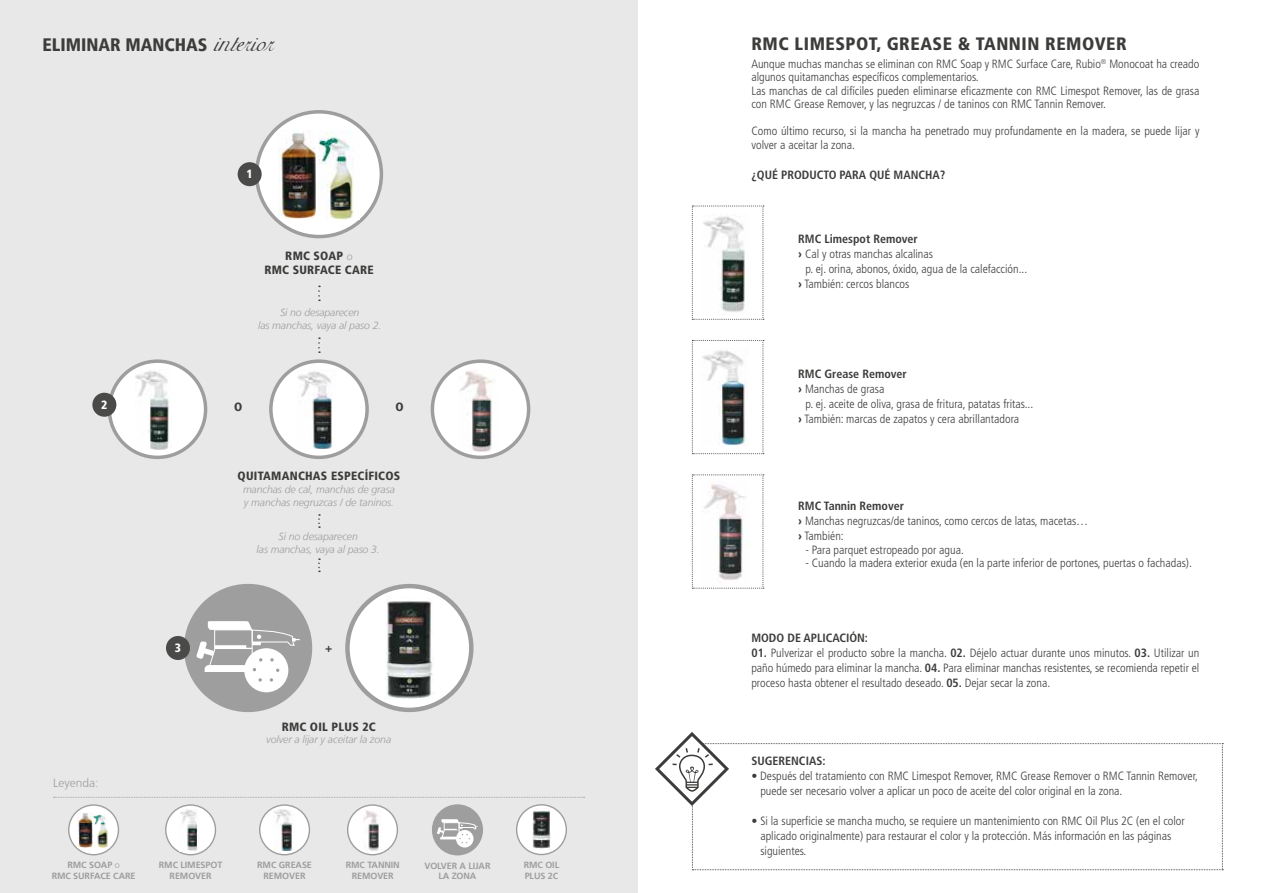
<style>
.page{position:relative;width:1276px;height:893px;background:#fff}
.page>*{position:absolute;margin:0;border:0;box-sizing:border-box;transform-origin:0 0}
.t1{font:45px "Adine Kirnberg Script";color:#3c3c3b}
.t2{font:900 condensed 18px "Frutiger LT Std";letter-spacing:.03em;color:#3c3c3b}
.t3{font:900 condensed 18px "Frutiger 77";color:#3c3c3b}
.t4{font:300 condensed 12px/15px "Frutiger LT Std";color:#3c3c3b}
.t5{font:700 condensed 12px/15px "Frutiger LT Std";color:#3c3c3b}
.t6{font:900 condensed 12px/14.4px "Frutiger LT Std";letter-spacing:.02em;color:#3c3c3b;text-align:center}
.t7{font:300 12px "Frutiger CE";color:#9e9e9e}
.t8{font:900 condensed 12px "Frutiger LT Std";color:#fff}
.t9{font:italic 300 10.5px/12.6px "Frutiger LT";letter-spacing:-.01em;color:#9e9e9e;text-align:center}
.t10{font:700 9px/10.8px "Frutiger LT";letter-spacing:-.01em;color:#9e9e9e;text-align:center}
.s1{font-family:"Frutiger LT";font-weight:300;font-style:italic;font-stretch:normal;font-size:10.5px;color:#9e9e9e}
.s2{font-family:"Frutiger CE";font-weight:300}
.s3{font-weight:700;font-stretch:normal}
.s4{font-stretch:normal}
.s5{font-weight:300}
.s6{font-weight:700}
</style>
<div class="page">
<div style="left:0;top:0;width:638px;height:893px;background:#e8e8e8"></div>
<svg style="left:54px;top:797px;width:530px;height:1px"></svg>
<div style="left:109px;top:361px;width:97px;height:96px;background:#fff;border-radius:50%"></div>
<div style="left:108px;top:359px;width:99px;height:100px;border:3px solid #9e9e9e;border-radius:50%"></div>
<img style="left:135px;top:370px;width:34px;height:80px">
<div style="left:271px;top:361px;width:96px;height:96px;background:#fff;border-radius:50%"></div>
<div style="left:269px;top:359px;width:100px;height:100px;border:3px solid #9e9e9e;border-radius:50%"></div>
<img style="left:297px;top:371px;width:35px;height:78px">
<div style="left:432px;top:361px;width:96px;height:96px;background:#fff;border-radius:50%"></div>
<div style="left:431px;top:359px;width:99px;height:100px;border:3px solid #9e9e9e;border-radius:50%"></div>
<img style="left:459px;top:371px;width:33px;height:81px">
<div style="left:257px;top:112px;width:124px;height:125px;background:#fff;border-radius:50%"></div>
<div style="left:255px;top:110px;width:128px;height:128px;border:4px solid #9e9e9e;border-radius:50%"></div>
<img style="left:279px;top:130px;width:37px;height:88px">
<img style="left:319px;top:132px;width:35px;height:87px">
<div style="left:238px;top:162px;width:24px;height:24px;background:#4a4a49;border-radius:50%"></div>
<div style="left:92px;top:393px;width:24px;height:24px;background:#4a4a49;border-radius:50%"></div>
<svg style="left:69px;top:805px;width:49px;height:50px"></svg>
<div style="left:68px;top:804px;width:51px;height:51px;border:1px solid #9e9e9e;border-radius:50%"></div>
<img style="left:78px;top:812px;width:14px;height:35px">
<img style="left:94px;top:812px;width:16px;height:36px">
<div style="left:260px;top:805px;width:49px;height:50px;background:#fff;border-radius:50%"></div>
<div style="left:259px;top:804px;width:51px;height:51px;border:1px solid #9e9e9e;border-radius:50%"></div>
<img style="left:274px;top:809px;width:19px;height:41px">
<div style="left:166px;top:805px;width:49px;height:50px;background:#fff;border-radius:50%"></div>
<div style="left:165px;top:804px;width:51px;height:51px;border:1px solid #9e9e9e;border-radius:50%"></div>
<img style="left:180px;top:809px;width:18px;height:42px">
<div style="left:348px;top:805px;width:49px;height:50px;background:#fff;border-radius:50%"></div>
<div style="left:347px;top:804px;width:51px;height:51px;border:1px solid #9e9e9e;border-radius:50%"></div>
<img style="left:363px;top:810px;width:16px;height:41px">
<svg style="left:318px;top:286px;width:2px;height:15px"></svg>
<svg style="left:318px;top:337px;width:2px;height:16px"></svg>
<svg style="left:318px;top:514px;width:2px;height:14px"></svg>
<svg style="left:318px;top:558px;width:2px;height:14px"></svg>
<svg style="left:655px;top:732px;width:568px;height:138px"></svg>
<svg style="left:692px;top:340px;width:72px;height:114px"></svg>
<svg style="left:692px;top:206px;width:72px;height:114px"></svg>
<svg style="left:692px;top:475px;width:72px;height:114px"></svg>
<img style="left:702px;top:348px;width:46px;height:98px">
<img style="left:702px;top:214px;width:46px;height:100px">
<img style="left:702px;top:481px;width:47px;height:104px">
<div style="left:347px;top:586px;width:124px;height:124px;background:#fff;border-radius:50%"></div>
<div style="left:345px;top:584px;width:128px;height:128px;border:4px solid #9e9e9e;border-radius:50%"></div>
<img style="left:386px;top:601px;width:47px;height:98px">
<div style="left:186px;top:586px;width:124px;height:124px;background:#9e9e9e;border-radius:50%"></div>
<div style="left:184px;top:584px;width:128px;height:128px;border:4px solid #9e9e9e;border-radius:50%"></div>
<svg style="left:196px;top:621px;width:104px;height:71px"></svg>
<div style="left:166px;top:636px;width:24px;height:24px;background:#4a4a49;border-radius:50%"></div>
<div style="left:516px;top:805px;width:50px;height:49px;background:#fff;border-radius:50%"></div>
<div style="left:516px;top:804px;width:51px;height:51px;border:1px solid #9e9e9e;border-radius:50%"></div>
<img style="left:532px;top:811px;width:19px;height:38px">
<div style="left:432px;top:805px;width:50px;height:50px;background:#9e9e9e;border-radius:50%"></div>
<div style="left:432px;top:804px;width:51px;height:51px;border:1px solid #9e9e9e;border-radius:50%"></div>
<svg style="left:436px;top:819px;width:42px;height:28px"></svg>
<h2 class="t3" style="left:43px;top:38px;width:167px">ELIMINAR MANCHAS</h2>
<h1 class="t1" style="left:215px;top:21px;width:62px">interior</h1>
<p class="t8" style="left:101px;top:397px;width:8px">2</p>
<p class="t8" style="left:246px;top:167px;width:8px">1</p>
<p class="t6" style="left:264px;top:248px;width:111px">RMC SOAP <span class="s1">o<br></span>RMC SURFACE CARE</p>
<p class="t9" style="left:258px;top:307px;width:125px">Si no desaparecen<br>las manchas, vaya al paso 2.</p>
<p class="t6" style="left:234px;top:400px;width:10px">O</p>
<p class="t6" style="left:396px;top:400px;width:10px">O</p>
<p class="t6" style="left:238px;top:469px;width:164px">QUITAMANCHAS ESPECÍFICOS</p>
<p class="t9" style="left:243px;top:483px;width:153px;text-align:left">manchas de cal, manchas de grasa y manchas negruzcas / de taninos.</p>
<p class="t9" style="left:257px;top:530px;width:125px">Si no desaparecen<br>las manchas, vaya al paso 3.</p>
<p class="t7" style="left:53px;top:778px;width:47px">Leyenda:</p>
<p class="t8" style="left:175px;top:640px;width:8px">3</p>
<p class="t6" style="left:325px;top:641px;width:9px">+</p>
<p class="t6" style="left:282px;top:719px;width:96px">RMC OIL PLUS 2C</p>
<p class="t9" style="left:266px;top:733px;width:127px">volver a lijar y aceitar la zona</p>
<p class="t10" style="left:52px;top:860px;width:85px">RMC SOAP <span class="s2">o<br></span>RMC SURFACE CARE</p>
<p class="t10" style="left:257px;top:860px;width:56px">RMC GREASE<br>REMOVER</p>
<p class="t10" style="left:159px;top:860px;width:65px">RMC LIMESPOT<br>REMOVER</p>
<p class="t10" style="left:346px;top:860px;width:55px">RMC TANNIN<br>REMOVER</p>
<p class="t10" style="left:424px;top:860px;width:68px">VOLVER A LIJAR<br>LA ZONA</p>
<p class="t10" style="left:524px;top:860px;width:37px;text-align:left">RMC OIL<br>PLUS 2C</p>
<h2 class="t2" style="left:751px;top:33px;width:377px">RMC LIMESPOT, GREASE &amp; TANNIN REMOVER</h2>
<p class="t4" style="left:751px;top:57px;width:449px;line-height:13.5px">Aunque muchas manchas se eliminan con RMC Soap y RMC Surface Care, Rubio<sup>®</sup> Monocoat ha creado algunos quitamanchas específicos complementarios.<br>Las manchas de cal difíciles pueden eliminarse eficazmente con RMC Limespot Remover, las de grasa con RMC Grease Remover, y las negruzcas / de taninos con RMC Tannin Remover.</p>
<p class="t4" style="left:751px;top:125px;width:449px;line-height:13.5px">Como último recurso, si la mancha ha penetrado muy profundamente en la madera, se puede lijar y volver a aceitar la zona.</p>
<p class="t5" style="left:751px;top:167px;width:195px">¿QUÉ PRODUCTO PARA QUÉ MANCHA?</p>
<p class="t5" style="left:798px;top:232px;width:121px">RMC Limespot Remover</p>
<p class="t4" style="left:798px;top:247px;width:136px"><span class="s3">›</span> Cal y otras manchas alcalinas</p>
<p class="t4" style="left:805px;top:262px;width:223px">p. ej. orina, abonos, óxido, agua de la calefacción...</p>
<p class="t4" style="left:798px;top:277px;width:113px"><span class="s3">›</span> También: cercos blancos</p>
<p class="t5" style="left:798px;top:367px;width:110px">RMC Grease Remover <span class="s4">›</span> <span class="s5">Manchas de grasa</span></p>
<p class="t4" style="left:798px;top:397px;width:237px;text-indent:7px">p. ej. aceite de oliva, grasa de fritura, patatas fritas... <span class="s3">›</span> También: marcas de zapatos y cera abrillantadora</p>
<p class="t4" style="left:798px;top:499px;width:291px"><span class="s6">RMC Tannin Remover<br></span><span class="s3">›</span> Manchas negruzcas/de taninos, como cercos de latas, macetas… <span class="s3">›</span> También:</p>
<p class="t4" style="left:805px;top:542px;width:160px">- Para parquet estropeado por agua.</p>
<p class="t4" style="left:805px;top:556px;width:388px">- Cuando la madera exterior exuda (en la parte inferior de portones, puertas o fachadas).</p>
<p class="t5" style="left:751px;top:631px;width:118px">MODO DE APLICACIÓN:</p>
<p class="t4" style="left:751px;top:646px;width:449px;text-align:justify"><span class="s6">01.</span> Pulverizar el producto sobre la mancha. <span class="s6">02.</span> Déjelo actuar durante unos minutos. <span class="s6">03.</span> Utilizar un paño húmedo para eliminar la mancha. <span class="s6">04.</span> Para eliminar manchas resistentes, se recomienda repetir el proceso hasta obtener el resultado deseado. <span class="s6">05.</span> Dejar secar la zona.</p>
<p class="t5" style="left:751px;top:754px;width:76px">SUGERENCIAS:</p>
<p class="t4" style="left:760px;top:769px;width:439px;text-indent:-9px">• Después del tratamiento con RMC Limespot Remover, RMC Grease Remover o RMC Tannin Remover, puede ser necesario volver a aplicar un poco de aceite del color original en la zona.</p>
<p class="t4" style="left:760px;top:814px;width:426px;text-indent:-9px">• Si la superficie se mancha mucho, se requiere un mantenimiento con RMC Oil Plus 2C (en el color aplicado originalmente) para restaurar el color y la protección. Más información en las páginas siguientes.</p>
</div>
